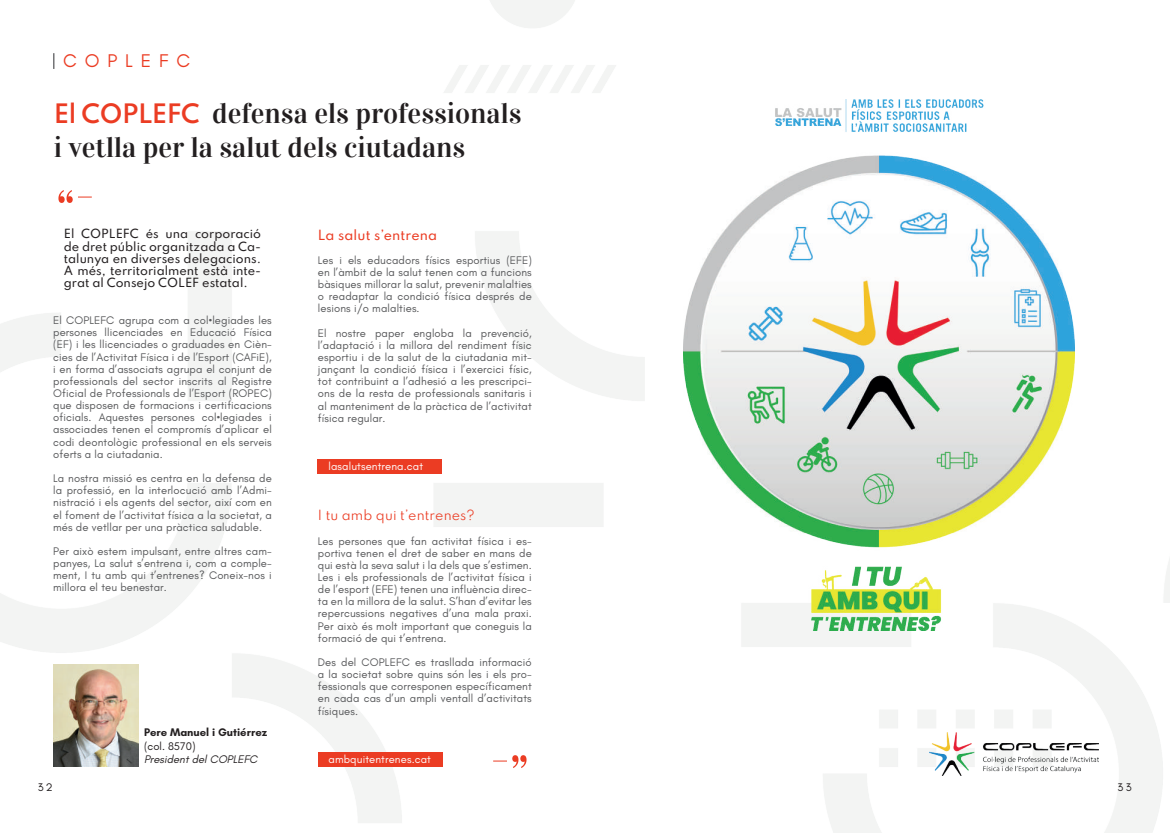
<style>
.page{position:relative;width:1170px;height:833px;background:#fff}
.page>*{position:absolute;margin:0;border:0;box-sizing:border-box;transform-origin:0 0}
.t1{font:50px "Vidaloka";color:#eb3c23}
.t2{font:28.75px/34.5px "Vidaloka";color:#231f20}
.t3{font:18.75px "Glacial Indifference";letter-spacing:.42em;color:#eb3c23}
.t4{font:12.5px "Spartan";letter-spacing:.01em;color:#eb3c23}
.t5{font:500 12.5px "Spartan";letter-spacing:.01em;color:#eb3c23}
.t6{font:11.25px/12.1px "Glacial Indifference";letter-spacing:.01em;color:#57585a;text-align:justify}
.t7{font:500 11.25px/12.1px "Spartan";color:#231f20;text-align:justify}
.t8{font:11.25px "Glacial Indifference";letter-spacing:.01em;color:#fff}
.t9{font:700 11.25px "Glacial Indifference";color:#231f20}
.t10{font:italic 11.25px "Glacial Indifference";color:#231f20}
.t11{font:11.25px "Glacial Indifference";color:#231f20}
.s1{font-family:"Spartan";font-weight:600;font-size:23.75px;color:#eb3c23}
</style>
<div class="page">
<img style="left:0;top:0;width:1169px;height:833px">
<div style="left:318px;top:752px;width:124px;height:14px;background:#eb3c23"></div>
<svg style="left:53px;top:53px;width:1px;height:16px"></svg>
<svg style="left:78px;top:197px;width:14px;height:1px"></svg>
<svg style="left:493px;top:761px;width:14px;height:1px"></svg>
<img style="left:54px;top:665px;width:84px;height:102px">
<div style="left:318px;top:459px;width:124px;height:15px;background:#eb3c23"></div>
<img style="left:683px;top:99px;width:391px;height:531px">
<img style="left:929px;top:732px;width:168px;height:43px">
<h3 class="t3" style="left:63px;top:51px;width:128px">COPLEFC</h3>
<h2 class="t2" style="left:54px;top:96px;width:469px"><span class="s1">El COPLEFC</span> defensa els professionals i vetlla per la salut dels ciutadans</h2>
<h1 class="t1" style="left:56px;top:178px;width:20px">“</h1>
<p class="t7" style="left:64px;top:228px;width:199px">El COPLEFC és una corporació de dret públic organitzada a Ca&shy;talunya en diverses delegacions.<br>A més, territorialment està inte&shy;grat al Consejo COLEF estatal.</p>
<p class="t6" style="left:53px;top:314px;width:220px">El COPLEFC agrupa com a col·legiades les persones llicenciades en Educació Física (EF) i les llicenciades o graduades en Cièn&shy;cies de l’Activitat Física i de l’Esport (CAFiE), i en forma d’associats agrupa el conjunt de professionals del sector inscrits al Registre Oficial de Professionals de l’Esport (ROPEC) que disposen de formacions i certificacions oficials. Aquestes persones col·legiades i associades tenen el compromís d’aplicar el codi deontològic professional en els serveis oferts a la ciutadania.</p>
<p class="t6" style="left:53px;top:472px;width:220px">La nostra missió es centra en la defensa de la professió, en la interlocució amb l’Admi&shy;nistració i els agents del sector, així com en el foment de l’activitat física a la societat, a més de vetllar per una pràctica saludable.</p>
<p class="t6" style="left:53px;top:545px;width:220px">Per això estem impulsant, entre altres cam&shy;panyes, La salut s’entrena i, com a comple&shy;ment, I tu amb qui t’entrenes? Coneix-nos i millora el teu benestar.</p>
<p class="t9" style="left:144px;top:725px;width:125px">Pere Manuel i Gutiérrez</p>
<p class="t11" style="left:38px;top:781px;width:17px">32</p>
<p class="t11" style="left:144px;top:739px;width:53px">(col. 8570)</p>
<p class="t10" style="left:144px;top:753px;width:115px">President del COPLEFC</p>
<p class="t5" style="left:318px;top:225px;width:121px">La salut s’entrena</p>
<p class="t6" style="left:318px;top:254px;width:215px">Les i els educadors físics esportius (EFE) en l’àmbit de la salut tenen com a funcions bàsiques millorar la salut, prevenir malalties o readaptar la condició física després de lesions i/o malalties.</p>
<p class="t6" style="left:318px;top:327px;width:215px">El nostre paper engloba la prevenció, l’adaptació i la millora del rendiment físic esportiu i de la salut de la ciutadania mit&shy;jançant la condició física i l’exercici físic, tot contribuint a l’adhesió a les prescripci&shy;ons de la resta de professionals sanitaris i al manteniment de la pràctica de l’activitat física regular.</p>
<p class="t8" style="left:328px;top:460px;width:96px">lasalutsentrena.cat</p>
<p class="t4" style="left:318px;top:506px;width:158px">I tu amb qui t’entrenes?</p>
<p class="t6" style="left:318px;top:535px;width:215px">Les persones que fan activitat física i es&shy;portiva tenen el dret de saber en mans de qui està la seva salut i la dels que s’estimen.<br>Les i els professionals de l’activitat física i de l’esport (EFE) tenen una influència direc&shy;ta en la millora de la salut. S’han d’evitar les repercussions negatives d’una mala praxi.<br>Per això és molt important que coneguis la formació de qui t’entrena.</p>
<p class="t6" style="left:318px;top:656px;width:215px">Des del COPLEFC es trasllada informació a la societat sobre quins són les i els pro&shy;fessionals que corresponen específicament en cada cas d’un ampli ventall d’activitats físiques.</p>
<p class="t8" style="left:328px;top:753px;width:104px">ambquitentrenes.cat</p>
<h1 class="t1" style="left:528px;top:780px;width:20px;rotate:-180deg">“</h1>
<p class="t11" style="left:1117px;top:781px;width:15px">33</p>
</div>
